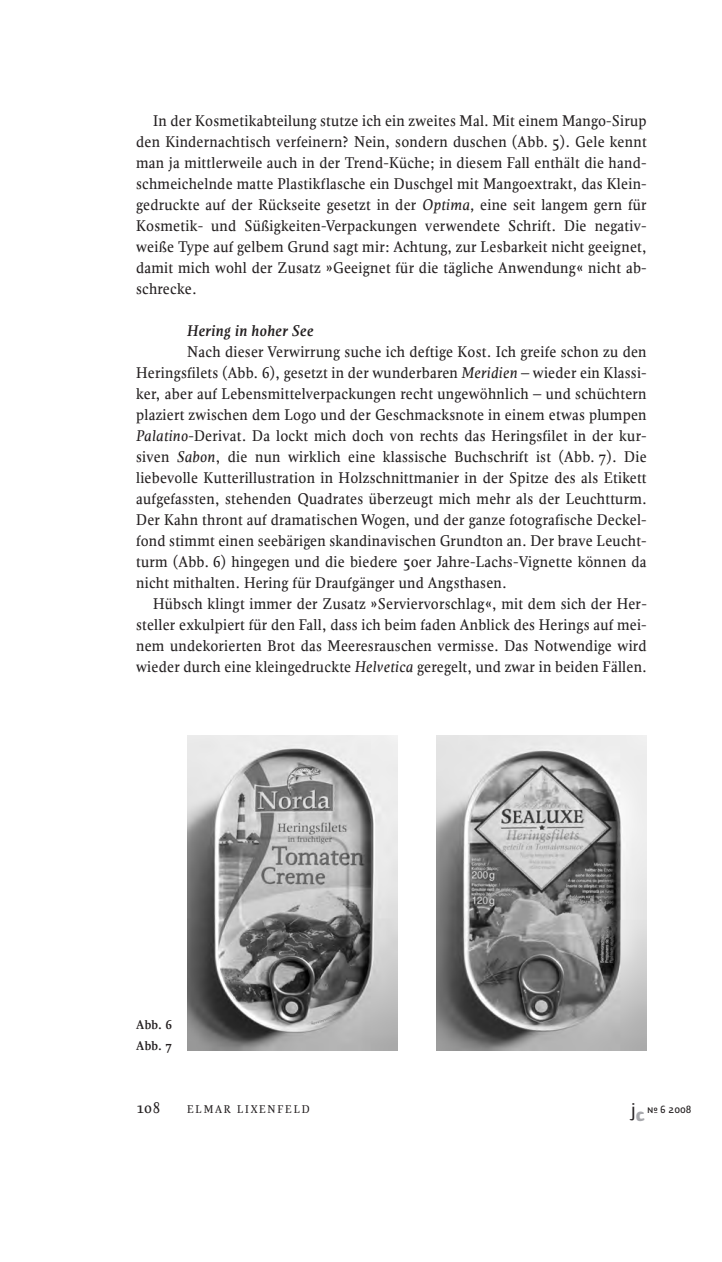
<style>
.page{position:relative;width:722px;height:1262px;background:#fff}
.page>*{position:absolute;margin:0;border:0;box-sizing:border-box;transform-origin:0 0}
.t1{font:18.75px "Utensil Roman Os F";color:#231f20}
.t2{font:16.5px/21px "Elzette Os F";letter-spacing:.01em;color:#231f20;text-align:justify}
.t3{font:italic 16.5px "Elzette Medium Osf";letter-spacing:.025em;color:#231f20}
.t4{font:13.5px/21px "Elzette Medium Os F";letter-spacing:.025em;color:#231f20}
.t5{font:12px "Elzette Os F";letter-spacing:.145em;color:#231f20}
.t6{font:11.25px "Utensil Roman Os F";color:#231f20}
.s1{font-family:"Elzette Osf";font-style:italic}
.s2{font-family:"Utensil Black Os F";color:#a8a9ad}
.s3{font-family:"Utensil Medium Os F";font-size:8.25px}
.s4{font-family:"Utensil Medium Os F";font-size:9px}
</style>
<div class="page">
<img style="left:187px;top:735px;width:211px;height:315px">
<img style="left:436px;top:735px;width:210px;height:315px">
<p class="t2" style="left:136px;top:110px;width:512px;text-indent:17px">In der Kosmetikabteilung stutze ich ein zweites Mal. Mit einem Mango-Sirup den Kindernachtisch verfeinern? Nein, sondern duschen (Abb. 5). Gele kennt man ja mittlerweile auch in der Trend-Küche; in diesem Fall enthält die hand&shy;schmeichelnde matte Plastikflasche ein Duschgel mit Mangoextrakt, das Klein&shy;gedruckte auf der Rückseite gesetzt in der <span class="s1">Optima,</span> eine seit langem gern für Kosmetik- und Süßigkeiten-Verpackungen verwendete Schrift. Die negativ&shy;weiße Type auf gelbem Grund sagt mir: Achtung, zur Lesbarkeit nicht geeignet, damit mich wohl der Zusatz »Geeignet für die tägliche Anwendung« nicht ab&shy;schrecke.</p>
<p class="t3" style="left:187px;top:322px;width:128px">Hering in hoher See</p>
<p class="t2" style="left:136px;top:341px;width:512px;text-indent:51px">Nach dieser Verwirrung suche ich deftige Kost. Ich greife schon zu den Heringsfilets (Abb. 6), gesetzt in der wunderbaren <span class="s1">Meridien</span> – wieder ein Klassi&shy;ker, aber auf Lebensmittelverpackungen recht ungewöhnlich – und schüchtern plaziert zwischen dem Logo und der Geschmacksnote in einem etwas plumpen <span class="s1">Palatino</span>-Derivat. Da lockt mich doch von rechts das Heringsfilet in der kur&shy;siven <span class="s1">Sabon</span>, die nun wirklich eine klassische Buchschrift ist (Abb. 7). Die liebevolle Kutterillustration in Holzschnittmanier in der Spitze des als Etikett aufgefassten, stehenden Quadrates überzeugt mich mehr als der Leuchtturm.<br>Der Kahn thront auf dramatischen Wogen, und der ganze fotografische Deckel&shy;fond stimmt einen seebärigen skandinavischen Grundton an. Der brave Leucht&shy;turm (Abb. 6) hingegen und die biedere 50er Jahre-Lachs-Vignette können da nicht mithalten. Hering für Draufgänger und Angsthasen.</p>
<p class="t2" style="left:136px;top:593px;width:512px;text-indent:17px">Hübsch klingt immer der Zusatz »Serviervorschlag«, mit dem sich der Her&shy;steller exkulpiert für den Fall, dass ich beim faden Anblick des Herings auf mei&shy;nem undekorierten Brot das Meeresrauschen vermisse. Das Notwendige wird wieder durch eine kleingedruckte <span class="s1">Helvetica</span> geregelt, und zwar in beiden Fällen.</p>
<p class="t4" style="left:136px;top:1014px;width:37px">Abb. 6<br>Abb. 7</p>
<p class="t2" style="left:136px;top:1097px;width:26px">108</p>
<p class="t5" style="left:187px;top:1103px;width:124px">ELMAR LIXENFELD</p>
<p class="t1" style="left:631px;top:1099px;width:15px">j<span class="s2">c</span></p>
<p class="t6" style="left:647px;top:1103px;width:45px"><span class="s3">N</span><sup>o</sup><span class="s4">_</span> 6 2008</p>
</div>
